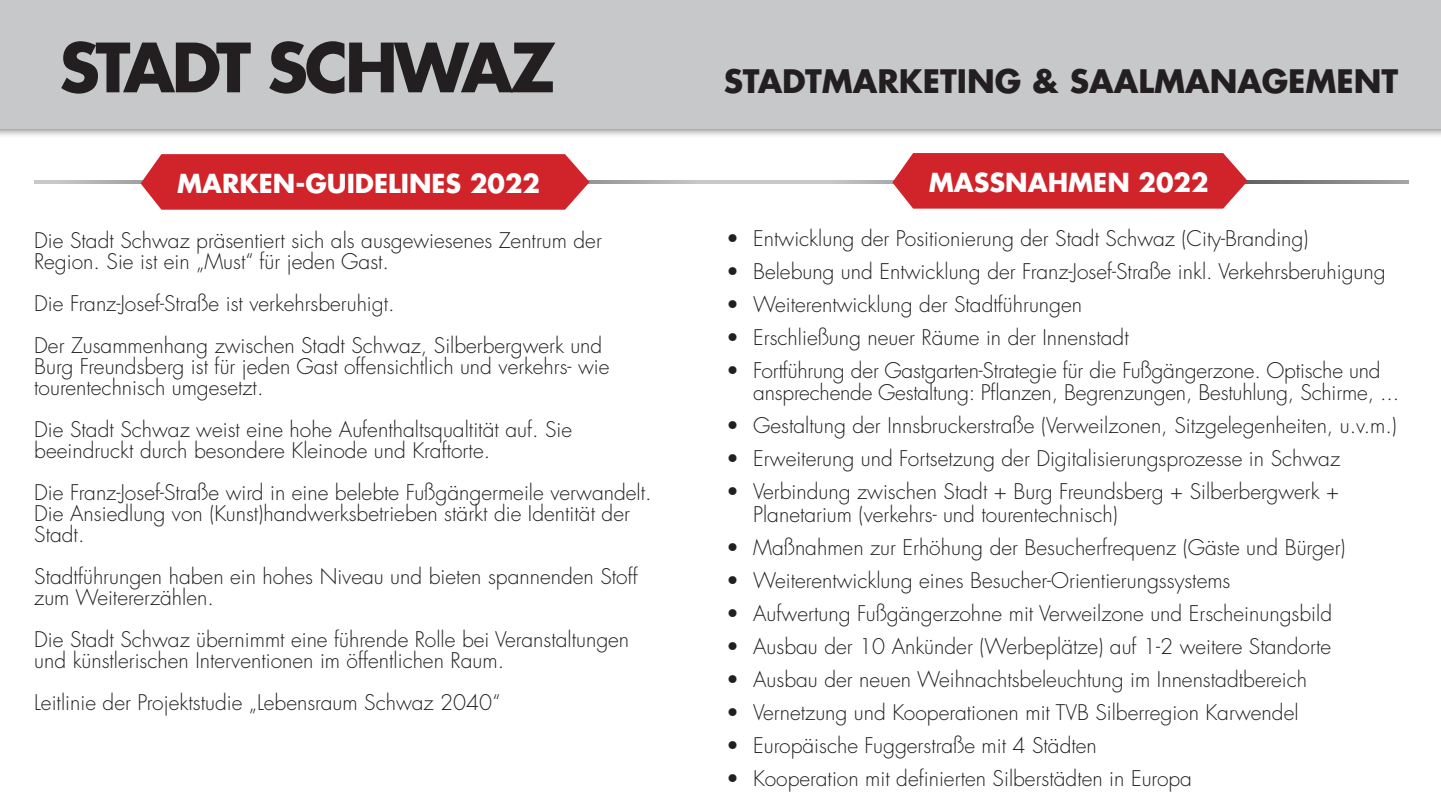
<style>
.page{position:relative;width:1441px;height:810px;background:#fff}
.page>*{position:absolute;margin:0;border:0;box-sizing:border-box;transform-origin:0 0}
.t1{font:700 66px "Futura LT Pro";letter-spacing:-.05em;color:#231f20}
.t2{font:700 31.5px "Futura LT Pro";color:#231f20}
.Text_im_Feld__2{font:700 25.5px "Futura LT Pro";color:#fff}
.t3{font:300 21px/21px "Futura LT Pro";color:#231f20}
</style>
<div class="page">
<div style="left:0;top:0;width:1440px;height:138px;background:#231f20;opacity:.75"></div>
<div style="left:0;top:0;width:1440px;height:129px;background:#c7c8ca"></div>
<svg style="left:34px;top:181px;width:681px;height:2px"></svg>
<svg style="left:715px;top:181px;width:692px;height:2px"></svg>
<svg style="left:141px;top:154px;width:448px;height:56px;background:#d32f35"></svg>
<svg style="left:892px;top:153px;width:355px;height:56px;background:#d43238"></svg>
<p class="t1" style="left:59px;top:17px;width:498px">STADT SCHWAZ</p>
<h2 class="t2" style="left:723px;top:57px;width:676px">STADTMARKETING &amp; SAALMANAGEMENT</h2>
<p class="Text_im_Feld__2" style="left:177px;top:164px;width:364px">MARKEN-GUIDELINES 2022</p>
<p class="Text_im_Feld__2" style="left:928px;top:163px;width:281px">MASSNAHMEN 2022</p>
<p class="t3" style="left:34px;top:230px;width:569px">Die Stadt Schwaz präsentiert sich als ausgewiesenes Zentrum der<br>Region. Sie ist ein „Must“ für jeden Gast.</p>
<p class="t3" style="left:34px;top:293px;width:362px">Die Franz-Josef-Straße ist verkehrsberuhigt.</p>
<p class="t3" style="left:34px;top:335px;width:576px">Der Zusammenhang zwischen Stadt Schwaz, Silberbergwerk und<br>Burg Freundsberg ist für jeden Gast offensichtlich und verkehrs- wie tourentechnisch umgesetzt.</p>
<p class="t3" style="left:34px;top:419px;width:539px">Die Stadt Schwaz weist eine hohe Aufenthaltsqualtität auf. Sie beeindruckt durch besondere Kleinode und Kraftorte.</p>
<p class="t3" style="left:34px;top:482px;width:619px">Die Franz-Josef-Straße wird in eine belebte Fußgängermeile verwandelt.<br>Die Ansiedlung von (Kunst)handwerksbetrieben stärkt die Identität der<br>Stadt.</p>
<p class="t3" style="left:34px;top:566px;width:605px">Stadtführungen haben ein hohes Niveau und bieten spannenden Stoff zum Weitererzählen.</p>
<p class="t3" style="left:34px;top:629px;width:596px">Die Stadt Schwaz übernimmt eine führende Rolle bei Veranstaltungen und künstlerischen Interventionen im öffentlichen Raum.</p>
<p class="t3" style="left:34px;top:692px;width:467px">Leitlinie der Projektstudie „Lebensraum Schwaz 2040“</p>
<p class="t3" style="left:726px;top:228px;width:584px">• Entwicklung der Positionierung der Stadt Schwaz (City-Branding)</p>
<p class="t3" style="left:726px;top:261px;width:661px">• Belebung und Entwicklung der Franz-Josef-Straße inkl. Verkehrsberuhigung</p>
<p class="t3" style="left:726px;top:294px;width:357px">• Weiterentwicklung der Stadtführungen</p>
<p class="t3" style="left:726px;top:327px;width:404px">• Erschließung neuer Räume in der Innenstadt</p>
<p class="t3" style="left:753px;top:359px;width:647px;line-height:22.5px;text-indent:-27px">• Fortführung der Gastgarten-Strategie für die Fußgängerzone. Optische und ansprechende Gestaltung: Pflanzen, Begrenzungen, Bestuhlung, Schirme, ...</p>
<p class="t3" style="left:726px;top:415px;width:672px">• Gestaltung der Innsbruckerstraße (Verweilzonen, Sitzgelegenheiten, u.v.m.)</p>
<p class="t3" style="left:726px;top:448px;width:615px">• Erweiterung und Fortsetzung der Digitalisierungsprozesse in Schwaz</p>
<p class="t3" style="left:753px;top:481px;width:587px;line-height:22.5px;text-indent:-27px">• Verbindung zwischen Stadt + Burg Freundsberg + Silberbergwerk +<br>Planetarium (verkehrs- und tourentechnisch)</p>
<p class="t3" style="left:726px;top:537px;width:620px">• Maßnahmen zur Erhöhung der Besucherfrequenz (Gäste und Bürger)</p>
<p class="t3" style="left:726px;top:570px;width:505px">• Weiterentwicklung eines Besucher-Orientierungssystems</p>
<p class="t3" style="left:726px;top:603px;width:607px">• Aufwertung Fußgängerzohne mit Verweilzone und Erscheinungsbild</p>
<p class="t3" style="left:726px;top:636px;width:606px">• Ausbau der 10 Ankünder (Werbeplätze) auf 1-2 weitere Standorte</p>
<p class="t3" style="left:726px;top:669px;width:582px">• Ausbau der neuen Weihnachtsbeleuchtung im Innenstadtbereich</p>
<p class="t3" style="left:726px;top:702px;width:574px">• Vernetzung und Kooperationen mit TVB Silberregion Karwendel</p>
<p class="t3" style="left:726px;top:735px;width:372px">• Europäische Fuggerstraße mit 4 Städten</p>
<p class="t3" style="left:726px;top:768px;width:467px">• Kooperation mit definierten Silberstädten in Europa</p>
</div>
